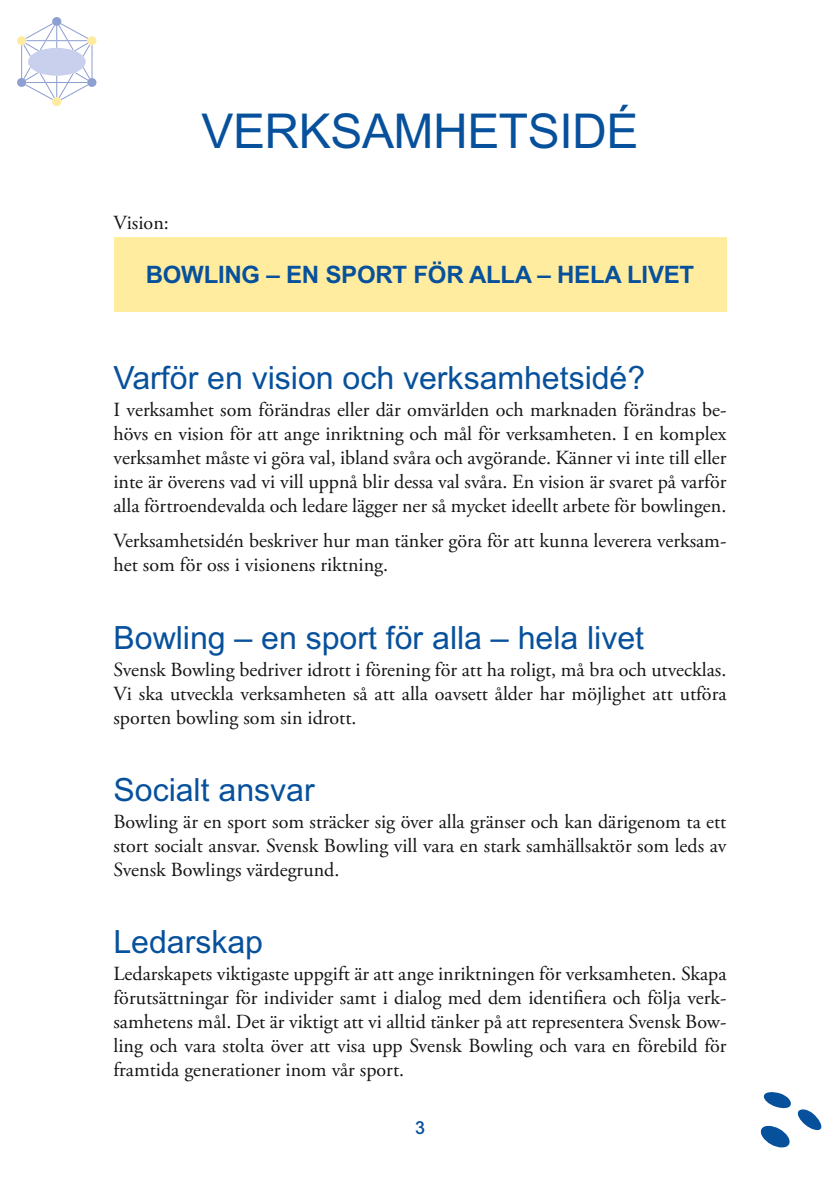
<style>
.page{position:relative;width:840px;height:1191px;background:#fff}
.page>*{position:absolute;margin:0;border:0;box-sizing:border-box;transform-origin:0 0}
.t1{font:48px "Arial MT Std";letter-spacing:-.01em;color:#07519c}
.t2{font:32px "Arial MT Std";color:#07519c}
.t3{font:700 24px "Arial MT Std";letter-spacing:-.01em;color:#07519c}
.t4{font:20px/24px "Adobe Garamond Pro";color:#131413;text-align:justify}
.t5{font:500 18px "Arial MT Std";color:#07519c}
</style>
<div class="page">
<svg style="left:760px;top:1092px;width:62px;height:56px"></svg>
<svg style="left:17px;top:17px;width:79px;height:89px"></svg>
<div style="left:113px;top:237px;width:613px;height:74px;background:#ffec9f"></div>
<h1 class="t1" style="left:201px;top:104px;width:438px">VERKSAMHETSIDÉ</h1>
<p class="t4" style="left:113px;top:211px;width:57px">Vision:</p>
<p class="t3" style="left:146px;top:260px;width:550px">BOWLING – EN SPORT FÖR ALLA – HELA LIVET</p>
<h2 class="t2" style="left:113px;top:359px;width:533px">Varför en vision och verksamhetsidé?</h2>
<p class="t4" style="left:113px;top:398px;width:614px">I verksamhet som förändras eller där omvärlden och marknaden förändras be&shy;hövs en vision för att ange inriktning och mål för verksamheten. I en komplex verksamhet måste vi göra val, ibland svåra och avgörande. Känner vi inte till eller inte är överens vad vi vill uppnå blir dessa val svåra. En vision är svaret på varför alla förtroendevalda och ledare lägger ner så mycket ideellt arbete för bowlingen.</p>
<p class="t4" style="left:113px;top:529px;width:614px">Verksamhetsidén beskriver hur man tänker göra för att kunna leverera verksam&shy;het som för oss i visionens riktning.</p>
<h2 class="t2" style="left:113px;top:619px;width:532px">Bowling – en sport för alla – hela livet</h2>
<p class="t4" style="left:113px;top:658px;width:614px">Svensk Bowling bedriver idrott i förening för att ha roligt, må bra och utvecklas.<br>Vi ska utveckla verksamheten så att alla oavsett ålder har möjlighet att utföra sporten bowling som sin idrott.</p>
<h2 class="t2" style="left:113px;top:771px;width:202px">Socialt ansvar</h2>
<p class="t4" style="left:113px;top:810px;width:614px">Bowling är en sport som sträcker sig över alla gränser och kan därigenom ta ett stort socialt ansvar. Svensk Bowling vill vara en stark samhällsaktör som leds av Svensk Bowlings värdegrund.</p>
<h2 class="t2" style="left:113px;top:923px;width:151px">Ledarskap</h2>
<p class="t4" style="left:113px;top:962px;width:614px">Ledarskapets viktigaste uppgift är att ange inriktningen för verksamheten. Skapa förutsättningar för individer samt i dialog med dem identifiera och följa verk&shy;samhetens mål. Det är viktigt att vi alltid tänker på att representera Svensk Bow&shy;ling och vara stolta över att visa upp Svensk Bowling och vara en förebild för framtida generationer inom vår sport.</p>
<p class="t5" style="left:415px;top:1117px;width:11px">3</p>
</div>
